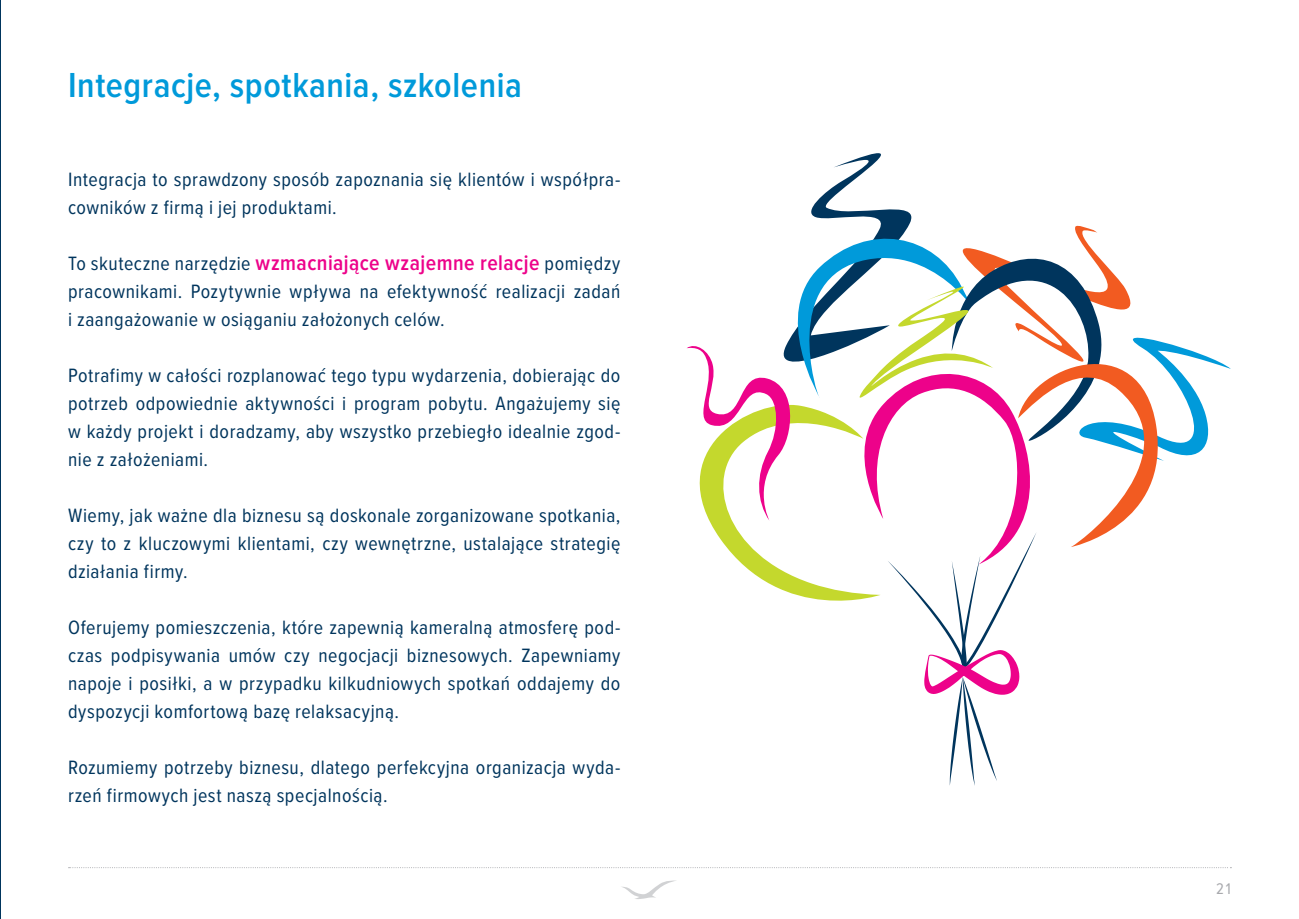
<style>
.page{position:relative;width:1299px;height:919px;background:#fff}
.page>*{position:absolute;margin:0;border:0;box-sizing:border-box;transform-origin:0 0}
.t1{font:600 36px "Proxima Nova Cond";letter-spacing:.015em;color:#009ada}
.Tekst_ciągły{font:20px/28px "Proxima Nova Cond";letter-spacing:.025em;color:#00355d;text-align:justify}
.t2{font:16px "Proxima Nova Cond";color:#a8a9ad}
.s1{font-weight:600;font-size:22px;color:#ed028a}
</style>
<div class="page">
<svg style="left:622px;top:880px;width:54px;height:19px"></svg>
<svg style="left:69px;top:867px;width:1162px;height:1px"></svg>
<hr style="left:0;top:0;width:1px;height:918px;background:#00355d">
<svg style="left:811px;top:153px;width:70px;height:66px"></svg>
<svg style="left:864px;top:196px;width:48px;height:25px"></svg>
<svg style="left:687px;top:221px;width:543px;height:564px"></svg>
<p class="t1" style="left:68px;top:65px;width:455px">Integracje, spotkania, szkolenia</p>
<p class="Tekst_ciągły" style="left:68px;top:166px;width:554px">Integracja to sprawdzony sposób zapoznania się klientów i współpra&shy;cowników z firmą i jej produktami.</p>
<p class="Tekst_ciągły" style="left:68px;top:250px;width:554px">To skuteczne narzędzie <span class="s1">wzmacniające wzajemne relacje</span> pomiędzy pracownikami. Pozytywnie wpływa na efektywność realizacji zadań i zaangażowanie w osiąganiu założonych celów.</p>
<p class="Tekst_ciągły" style="left:68px;top:362px;width:554px">Potrafimy w całości rozplanować tego typu wydarzenia, dobierając do potrzeb odpowiednie aktywności i program pobytu. Angażujemy się w każdy projekt i doradzamy, aby wszystko przebiegło idealnie zgod&shy;nie z założeniami.</p>
<p class="Tekst_ciągły" style="left:68px;top:502px;width:554px">Wiemy, jak ważne dla biznesu są doskonale zorganizowane spotkania, czy to z kluczowymi klientami, czy wewnętrzne, ustalające strategię działania firmy.</p>
<p class="Tekst_ciągły" style="left:68px;top:614px;width:554px">Oferujemy pomieszczenia, które zapewnią kameralną atmosferę pod&shy;czas podpisywania umów czy negocjacji biznesowych. Zapewniamy napoje i posiłki, a w przypadku kilkudniowych spotkań oddajemy do dyspozycji komfortową bazę relaksacyjną.</p>
<p class="Tekst_ciągły" style="left:68px;top:754px;width:554px">Rozumiemy potrzeby biznesu, dlatego perfekcyjna organizacja wyda&shy;rzeń firmowych jest naszą specjalnością.</p>
<p class="t2" style="left:1215px;top:879px;width:16px">21</p>
</div>
